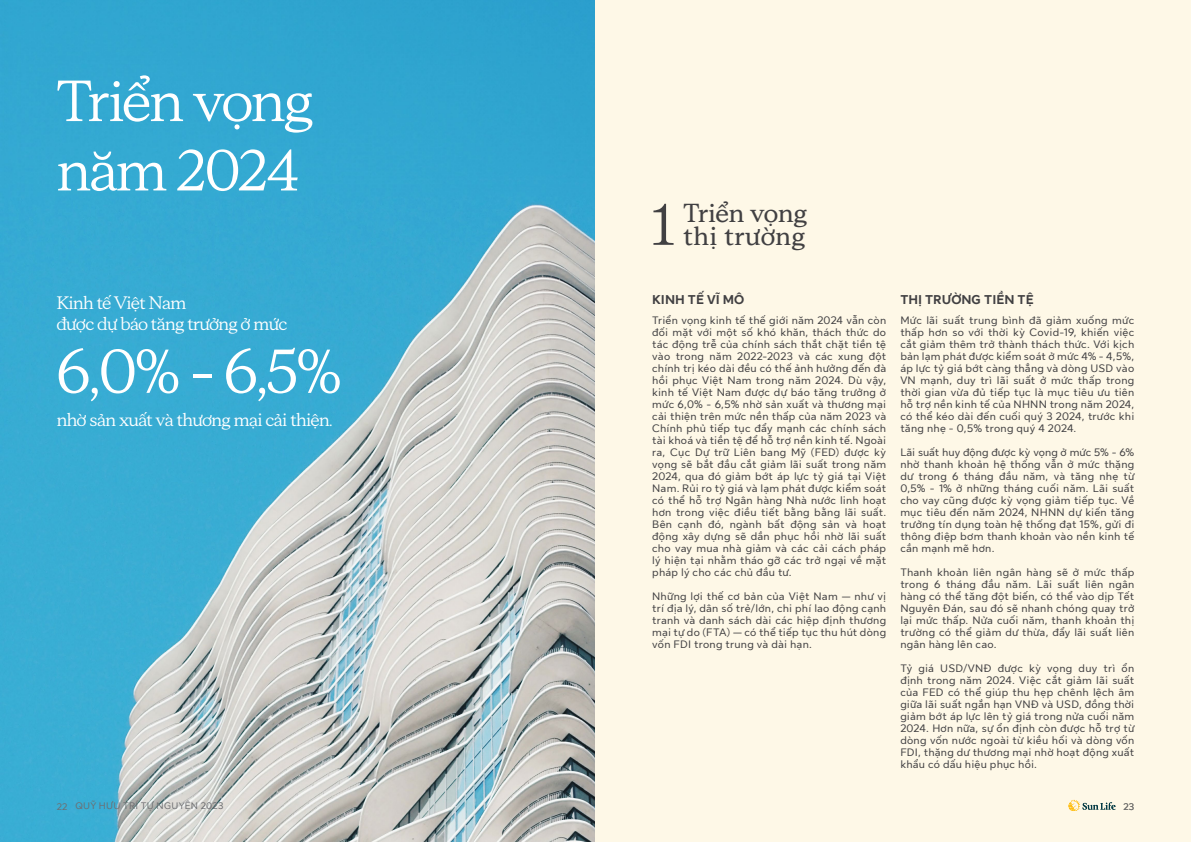
<style>
.page{position:relative;width:1191px;height:842px;background:#fff}
.page>*{position:absolute;margin:0;border:0;box-sizing:border-box;transform-origin:0 0}
.t1{font:61.8px "Sun Life New Display";color:#fff}
.t2{font:57.8px/69.4px "Sun Life New Display";letter-spacing:-.025em;color:#fff}
.t3{font:57.8px "Sun Life New Display";color:#414042}
.t4{font:700 25.9px/22.9px "Sun Life New Display";letter-spacing:.01em;color:#414042}
.t5{font:17.9px/21.5px "Sun Life New Display";letter-spacing:-.025em;color:#fff}
.t6{font:700 13px "Sun Life New Text";color:#414042}
.t7{font:11px/12px "Sun Life New Text";letter-spacing:.025em;color:#414042;text-align:justify}
.t8{font:9.6px "Sun Life New Text";letter-spacing:.025em;color:#6d6e71}
</style>
<div class="page">
<img style="left:0;top:0;width:595px;height:842px">
<div style="left:595px;top:0;width:596px;height:842px;background:#fef8e7"></div>
<svg style="left:1068px;top:800px;width:47px;height:11px"></svg>
<h2 class="t2" style="left:57px;top:64px;width:258px">Triển vọng năm 2024</h2>
<h3 class="t5" style="left:57px;top:291px;width:232px">Kinh tế Việt Nam<br>được dự báo tăng trưởng ở mức</h3>
<h1 class="t1" style="left:57px;top:330px;width:286px">6,0% - 6,5%</h1>
<h3 class="t5" style="left:57px;top:409px;width:277px">nhờ sản xuất và thương mại cải thiện.</h3>
<h2 class="t3" style="left:650px;top:186px;width:26px">1</h2>
<h3 class="t4" style="left:683px;top:200px;width:125px">Triển vọng thị trường</h3>
<p class="t6" style="left:652px;top:290px;width:94px">KINH TẾ VĨ MÔ</p>
<p class="t6" style="left:900px;top:290px;width:135px">THỊ TRƯỜNG TIỀN TỆ</p>
<p class="t7" style="left:652px;top:314px;width:235px">Triển vọng kinh tế thế giới năm 2024 vẫn còn đối mặt với một số khó khăn, thách thức do tác động trễ của chính sách thắt chặt tiền tệ vào trong năm 2022-2023 và các xung đột chính trị kéo dài đều có thế ảnh hưởng đến đà hồi phục Việt Nam trong năm 2024. Dù vậy, kinh tế Việt Nam được dự báo tăng trưởng ở mức 6,0% - 6,5% nhờ sản xuất và thương mại cải thiện trên mức nền thấp của năm 2023 và Chính phủ tiếp tục đẩy mạnh các chính sách tài khoá và tiền tệ để hỗ trợ nền kinh tế. Ngoài ra, Cục Dự trữ Liên bang Mỹ (FED) được kỳ vọng sẽ bắt đầu cắt giảm lãi suất trong năm 2024, qua đó giảm bớt áp lực tỷ giá tại Việt Nam. Rủi ro tỷ giá và lạm phát được kiểm soát có thể hỗ trợ Ngân hàng Nhà nước linh hoạt hơn trong việc điều tiết bằng bằng lãi suất.<br>Bên cạnh đó, ngành bất động sản và hoạt động xây dựng sẽ dần phục hồi nhờ lãi suất cho vay mua nhà giảm và các cải cách pháp lý hiện tại nhằm tháo gỡ các trở ngại về mặt pháp lý cho các chủ đầu tư.</p>
<p class="t7" style="left:652px;top:589px;width:235px">Những lợi thế cơ bản của Việt Nam — như vị trí địa lý, dân số trẻ/lớn, chi phí lao động cạnh tranh và danh sách dài các hiệp định thương mại tự do (FTA) — có thể tiếp tục thu hút dòng vốn FDI trong trung và dài hạn.</p>
<p class="t7" style="left:900px;top:313px;width:235px">Mức lãi suất trung bình đã giảm xuống mức thấp hơn so với thời kỳ Covid-19, khiến việc cắt giảm thêm trở thành thách thức. Với kịch bản lạm phát được kiểm soát ở mức 4% - 4,5%, áp lực tỷ giá bớt càng thẳng và dòng USD vào VN mạnh, duy trì lãi suất ở mức thấp trong thời gian vừa đủ tiếp tục là mục tiêu ưu tiên hỗ trợ nền kinh tế của NHNN trong năm 2024, có thể kéo dài đến cuối quý 3 2024, trước khi tăng nhẹ - 0,5% trong quý 4 2024.</p>
<p class="t7" style="left:900px;top:445px;width:235px">Lãi suất huy động được kỳ vọng ở mức 5% - 6% nhờ thanh khoản hệ thống vẫn ở mức thặng dư trong 6 tháng đầu năm, và tăng nhẹ từ 0,5% - 1% ở những tháng cuối năm. Lãi suất cho vay cũng được kỳ vọng giảm tiếp tục. Về mục tiêu đến năm 2024, NHNN dự kiến tăng trưởng tín dụng toàn hệ thống đạt 15%, gửi đi thông điệp bơm thanh khoản vào nền kinh tế cần mạnh mẽ hơn.</p>
<p class="t7" style="left:900px;top:565px;width:235px">Thanh khoản liên ngân hàng sẽ ở mức thấp trong 6 tháng đầu năm. Lãi suất liên ngân hàng có thể tăng đột biến, có thể vào dịp Tết Nguyên Đán, sau đó sẽ nhanh chóng quay trở lại mức thấp. Nửa cuối năm, thanh khoản thị trường có thể giảm dư thừa, đẩy lãi suất liên ngân hàng lên cao.</p>
<p class="t7" style="left:900px;top:661px;width:235px">Tỷ giá USD/VNĐ được kỳ vọng duy trì ổn định trong năm 2024. Việc cắt giảm lãi suất của FED có thể giúp thu hẹp chênh lệch âm giữa lãi suất ngắn hạn VNĐ và USD, đồng thời giảm bớt áp lực lên tỷ giá trong nửa cuối năm 2024. Hơn nữa, sự ổn định còn được hỗ trợ từ dòng vốn nước ngoài từ kiều hối và dòng vốn FDI, thặng dư thương mại nhờ hoạt động xuất khẩu có dấu hiệu phục hồi.</p>
<p class="t8" style="left:57px;top:799px;width:168px">22 QUỸ HƯU TRÍ TỰ NGUYỆN 2023</p>
<p class="t8" style="left:1123px;top:799px;width:12px">23</p>
</div>
